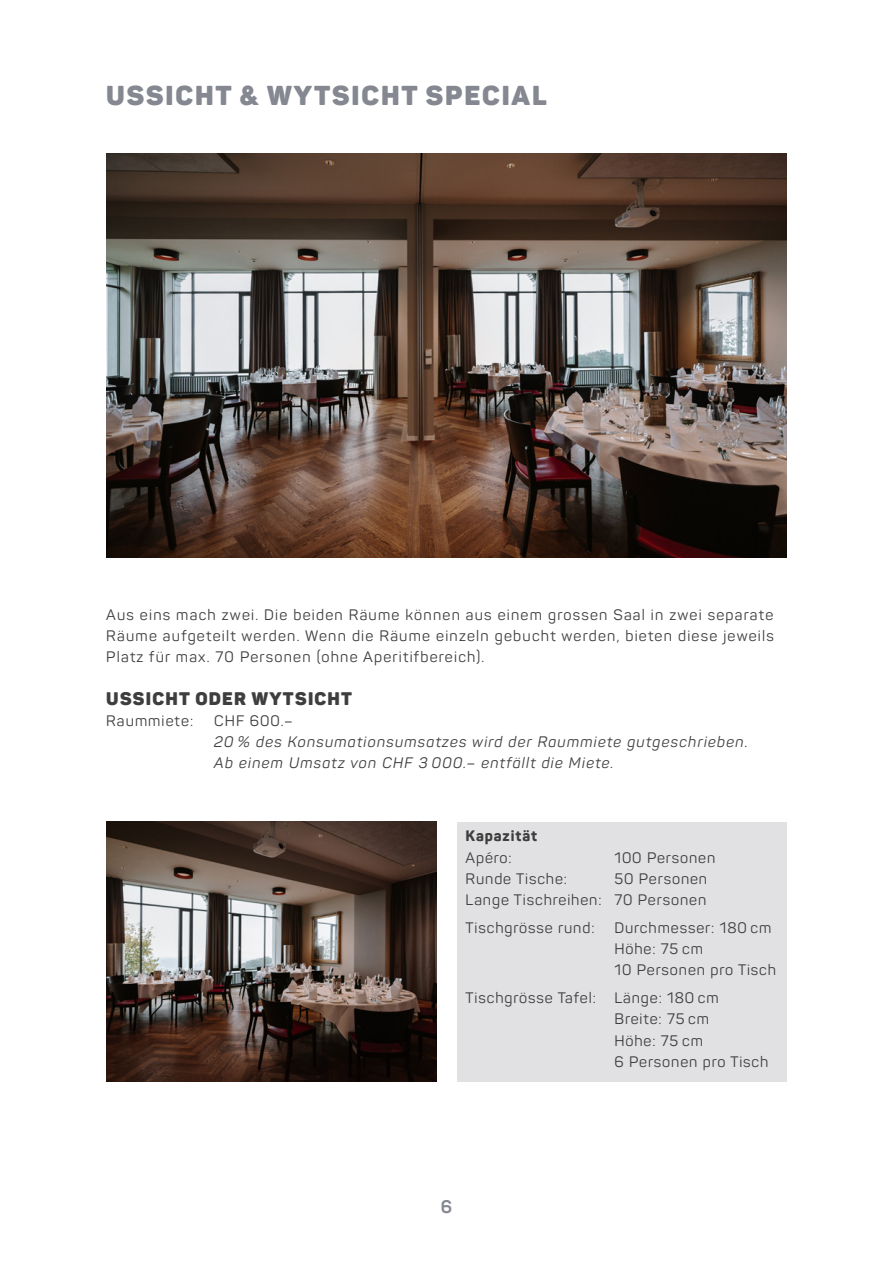
<style>
.page{position:relative;width:893px;height:1263px;background:#fff}
.page>*{position:absolute;margin:0;border:0;box-sizing:border-box;transform-origin:0 0}
.t1{font:27px "Panton Black Caps";letter-spacing:.07em;color:#858891}
.t2{font:18px "Panton Black Caps";letter-spacing:.07em;color:#3e3e3f}
.t3{font:700 18px "Panton";color:#858891}
.t4{font:15px/21.3px "Panton";letter-spacing:.06em;color:#3e3e3f}
.t5{font:italic 15px/21.3px "Panton";letter-spacing:.08em;color:#3e3e3f}
.t6{font:800 15px "Panton";letter-spacing:.06em;color:#3e3e3f}
</style>
<div class="page">
<img style="left:106px;top:153px;width:681px;height:404px">
<img style="left:107px;top:822px;width:329px;height:259px">
<div style="left:457px;top:822px;width:330px;height:259px;background:#e1e1e3"></div>
<h1 class="t1" style="left:106px;top:78px;width:442px">USSICHT &amp; WYTSICHT SPECIAL</h1>
<p class="t4" style="left:106px;top:604px;width:669px;text-align:justify">Aus eins mach zwei. Die beiden Räume können aus einem grossen Saal in zwei separate Räume aufgeteilt werden. Wenn die Räume einzeln gebucht werden, bieten diese jeweils Platz für max. 70 Personen (ohne Aperitifbereich).</p>
<p class="t2" style="left:106px;top:687px;width:247px">USSICHT ODER WYTSICHT</p>
<p class="t4" style="left:106px;top:710px;width:88px">Raummiete:</p>
<p class="t4" style="left:214px;top:710px;width:80px">CHF 600.–</p>
<p class="t5" style="left:214px;top:731px;width:535px">20 % des Konsumationsumsatzes wird der Raummiete gutgeschrieben.<br>Ab einem Umsatz von CHF 3 000.– entfällt die Miete.</p>
<p class="t6" style="left:466px;top:827px;width:73px">Kapazität</p>
<p class="t4" style="left:466px;top:847px;width:48px">Apéro:</p>
<p class="t4" style="left:614px;top:847px;width:102px">100 Personen</p>
<p class="t4" style="left:466px;top:868px;width:103px">Runde Tische:</p>
<p class="t4" style="left:466px;top:868px;width:243px;text-align:right">50 Personen<br>Lange Tischreihen: 70 Personen</p>
<p class="t4" style="left:466px;top:917px;width:130px">Tischgrösse rund:</p>
<p class="t4" style="left:614px;top:917px;width:163px">Durchmesser: 180 cm<br>Höhe: 75 cm<br>10 Personen pro Tisch</p>
<p class="t4" style="left:614px;top:987px;width:156px;text-indent:-149px">Tischgrösse Tafel: Länge: 180 cm<br>Breite: 75 cm<br>Höhe: 75 cm<br>6 Personen pro Tisch</p>
<p class="t3" style="left:441px;top:1195px;width:13px">6</p>
</div>
